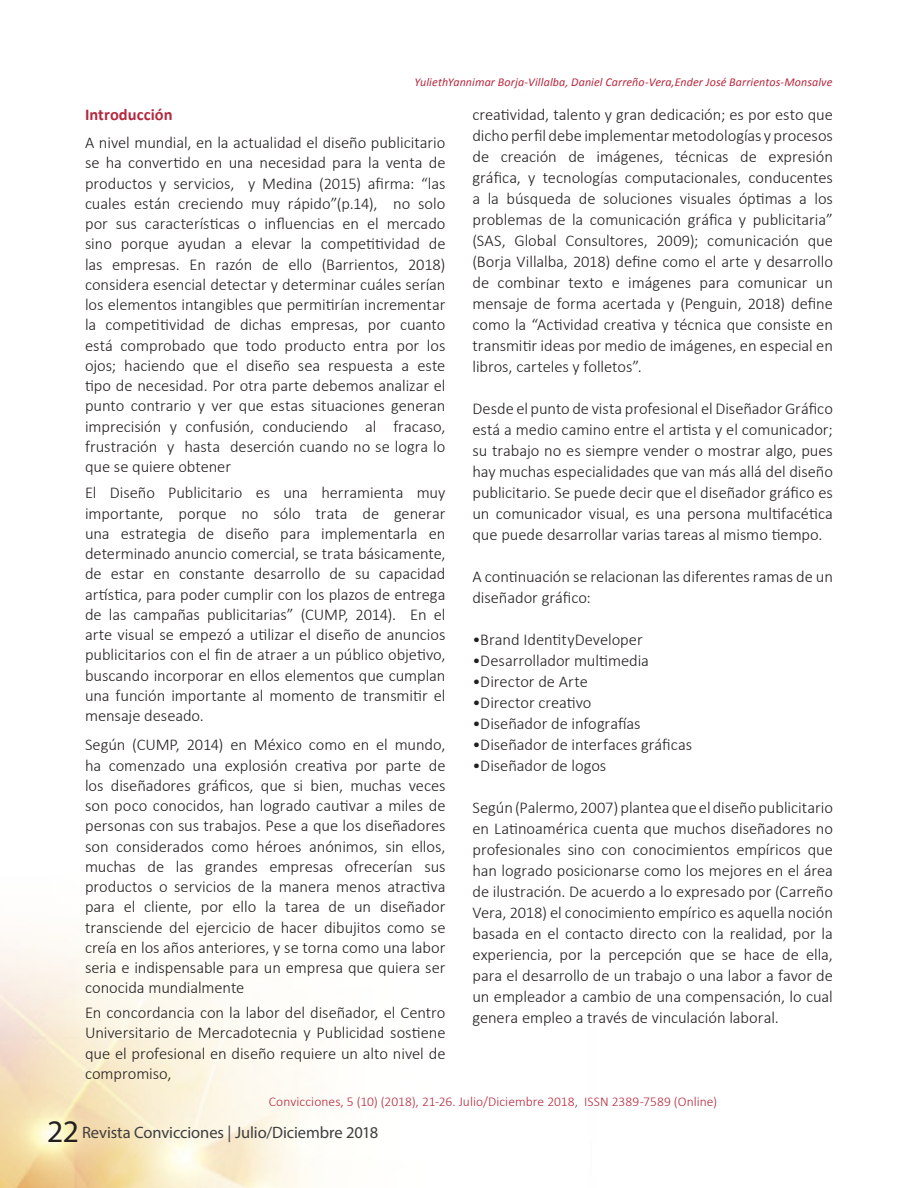
<style>
.page{position:relative;width:918px;height:1188px;background:#fff}
.page>*{position:absolute;margin:0;border:0;box-sizing:border-box;transform-origin:0 0}
.Sub2{font:300 16.5px/20.2px "Calibri";letter-spacing:-.005em;color:#231f20;text-align:justify}
.t1{font:16.5px "Myriad Pro";letter-spacing:-.005em;color:#3e3e3f}
.sub{font:700 16.5px "Calibri";letter-spacing:.005em;color:#b5283e}
.Sub2-2{font:300 13.5px "Calibri";letter-spacing:.005em;color:#b5283e}
.autor{font:italic 12px "Calibri";letter-spacing:.01em;color:#b5283e}
.s1{font-size:31.5px;color:#231f20}
</style>
<div class="page">
<img style="left:0;top:936px;width:311px;height:252px">
<p class="autor" style="left:415px;top:74px;width:419px">YuliethYannimar Borja-Villalba, Daniel Carreño-Vera,Ender José Barrientos-Monsalve</p>
<p class="sub" style="left:85px;top:104px;width:89px">Introducción</p>
<p class="Sub2" style="left:85px;top:132px;width:362px">A nivel mundial, en la actualidad el diseño publicitario se ha convertido en una necesidad para la venta de productos y servicios, y Medina (2015) afirma: “las cuales están creciendo muy rápido”(p.14), no solo por sus características o influencias en el mercado sino porque ayudan a elevar la competitividad de las empresas. En razón de ello (Barrientos, 2018) considera esencial detectar y determinar cuáles serían los elementos intangibles que permitirían incrementar la competitividad de dichas empresas, por cuanto está comprobado que todo producto entra por los ojos; haciendo que el diseño sea respuesta a este tipo de necesidad. Por otra parte debemos analizar el punto contrario y ver que estas situaciones generan imprecisión y confusión, conduciendo al fracaso, frustración y hasta deserción cuando no se logra lo que se quiere obtener</p>
<p class="Sub2" style="left:85px;top:483px;width:362px">El Diseño Publicitario es una herramienta muy importante, porque no sólo trata de generar una estrategia de diseño para implementarla en determinado anuncio comercial, se trata básicamente, de estar en constante desarrollo de su capacidad artística, para poder cumplir con los plazos de entrega de las campañas publicitarias” (CUMP, 2014). En el arte visual se empezó a utilizar el diseño de anuncios publicitarios con el fin de atraer a un público objetivo, buscando incorporar en ellos elementos que cumplan una función importante al momento de transmitir el mensaje deseado.</p>
<p class="Sub2" style="left:85px;top:735px;width:362px">Según (CUMP, 2014) en México como en el mundo, ha comenzado una explosión creativa por parte de los diseñadores gráficos, que si bien, muchas veces son poco conocidos, han logrado cautivar a miles de personas con sus trabajos. Pese a que los diseñadores son considerados como héroes anónimos, sin ellos, muchas de las grandes empresas ofrecerían sus productos o servicios de la manera menos atractiva para el cliente, por ello la tarea de un diseñador transciende del ejercicio de hacer dibujitos como se creía en los años anteriores, y se torna como una labor seria e indispensable para un empresa que quiera ser conocida mundialmente</p>
<p class="Sub2" style="left:85px;top:1002px;width:362px">En concordancia con la labor del diseñador, el Centro Universitario de Mercadotecnia y Publicidad sostiene que el profesional en diseño requiere un alto nivel de compromiso,</p>
<p class="Sub2" style="left:472px;top:104px;width:362px;line-height:21px">creatividad, talento y gran dedicación; es por esto que dicho perfil debe implementar metodologías y procesos de creación de imágenes, técnicas de expresión gráfica, y tecnologías computacionales, conducentes a la búsqueda de soluciones visuales óptimas a los problemas de la comunicación gráfica y publicitaria” (SAS, Global Consultores, 2009); comunicación que (Borja Villalba, 2018) define como el arte y desarrollo de combinar texto e imágenes para comunicar un mensaje de forma acertada y (Penguin, 2018) define como la “Actividad creativa y técnica que consiste en transmitir ideas por medio de imágenes, en especial en libros, carteles y folletos”.</p>
<p class="Sub2" style="left:472px;top:398px;width:362px;line-height:21px">Desde el punto de vista profesional el Diseñador Gráfico está a medio camino entre el artista y el comunicador; su trabajo no es siempre vender o mostrar algo, pues hay muchas especialidades que van más allá del diseño publicitario. Se puede decir que el diseñador gráfico es un comunicador visual, es una persona multifacética que puede desarrollar varias tareas al mismo tiempo.</p>
<p class="Sub2" style="left:472px;top:566px;width:362px;line-height:21px">A continuación se relacionan las diferentes ramas de un diseñador gráfico:</p>
<p class="Sub2" style="left:472px;top:630px;width:172px">•Brand IdentityDeveloper</p>
<p class="Sub2" style="left:472px;top:651px;width:178px">•Desarrollador multimedia</p>
<p class="Sub2" style="left:472px;top:672px;width:117px">•Director de Arte</p>
<p class="Sub2" style="left:472px;top:693px;width:120px">•Director creativo</p>
<p class="Sub2" style="left:472px;top:714px;width:170px">•Diseñador de infografías</p>
<p class="Sub2" style="left:472px;top:735px;width:221px">•Diseñador de interfaces gráficas</p>
<p class="Sub2" style="left:472px;top:756px;width:135px">•Diseñador de logos</p>
<p class="Sub2" style="left:472px;top:797px;width:362px;line-height:21px">Según (Palermo, 2007) plantea que el diseño publicitario en Latinoamérica cuenta que muchos diseñadores no profesionales sino con conocimientos empíricos que han logrado posicionarse como los mejores en el área de ilustración. De acuerdo a lo expresado por (Carreño Vera, 2018) el conocimiento empírico es aquella noción basada en el contacto directo con la realidad, por la experiencia, por la percepción que se hace de ella, para el desarrollo de un trabajo o una labor a favor de un empleador a cambio de una compensación, lo cual genera empleo a través de vinculación laboral.</p>
<p class="Sub2-2" style="left:269px;top:1093px;width:450px">Convicciones, 5 (10) (2018), 21-26. Julio/Diciembre 2018, ISSN 2389-7589 (Online)</p>
<p class="t1" style="left:47px;top:1122px;width:332px"><span class="s1">22</span> Revista Convicciones | Julio/Diciembre 2018</p>
</div>
